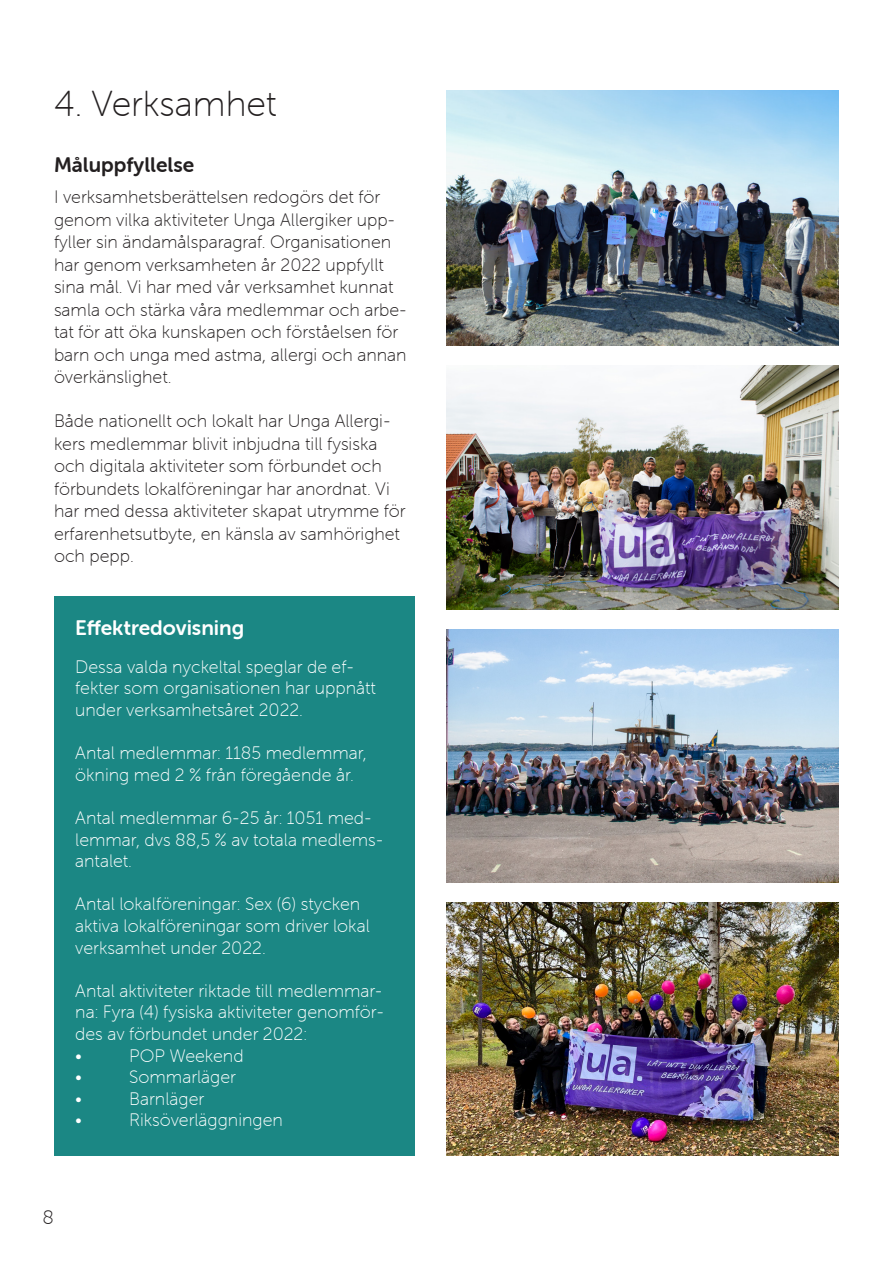
<style>
.page{position:relative;width:893px;height:1263px;background:#fff}
.page>*{position:absolute;margin:0;border:0;box-sizing:border-box;transform-origin:0 0}
.t1{font:36px "Museo Sans Rounded 100";color:#231f20}
.t2{font:21px "Museo Sans Rounded 700";color:#fff}
.t3{font:21px "Museo Sans Rounded 700";color:#231f20}
.t4{font:19.5px "Museo Sans Rounded 100";color:#231f20}
.t5{font:18px/22.5px "Museo Sans Rounded 100";color:#231f20}
.t6{font:18px/21.6px "Museo Sans Rounded 100";color:#fff}
</style>
<div class="page">
<div style="left:54px;top:596px;width:361px;height:559px;background:#1b8784"></div>
<img style="left:446px;top:90px;width:393px;height:255px">
<img style="left:446px;top:630px;width:393px;height:252px">
<img style="left:446px;top:365px;width:393px;height:244px">
<img style="left:446px;top:902px;width:393px;height:253px">
<h1 class="t1" style="left:54px;top:85px;width:224px">4. Verksamhet</h1>
<p class="t3" style="left:54px;top:153px;width:142px">Måluppfyllelse</p>
<p class="t5" style="left:54px;top:186px;width:354px">I verksamhetsberättelsen redogörs det för genom vilka aktiviteter Unga Allergiker upp&shy;fyller sin ändamålsparagraf. Organisationen har genom verksamheten år 2022 uppfyllt sina mål. Vi har med vår verksamhet kunnat samla och stärka våra medlemmar och arbe&shy;tat för att öka kunskapen och förståelsen för barn och unga med astma, allergi och annan överkänslighet.</p>
<p class="t5" style="left:54px;top:410px;width:353px">Både nationellt och lokalt har Unga Allergi&shy;kers medlemmar blivit inbjudna till fysiska och digitala aktiviteter som förbundet och förbundets lokalföreningar har anordnat. Vi har med dessa aktiviteter skapat utrymme för erfarenhetsutbyte, en känsla av samhörighet och pepp.</p>
<p class="t2" style="left:75px;top:616px;width:171px">Effektredovisning</p>
<p class="t6" style="left:75px;top:656px;width:302px">Dessa valda nyckeltal speglar de ef&shy;fekter som organisationen har uppnått under verksamhetsåret 2022.</p>
<p class="t6" style="left:75px;top:742px;width:293px">Antal medlemmar: 1185 medlemmar, ökning med 2 % från föregående år.</p>
<p class="t6" style="left:75px;top:807px;width:310px">Antal medlemmar 6-25 år: 1051 med&shy;lemmar, dvs 88,5 % av totala medlems&shy;antalet.</p>
<p class="t6" style="left:75px;top:894px;width:296px">Antal lokalföreningar: Sex (6) stycken aktiva lokalföreningar som driver lokal verksamhet under 2022.</p>
<p class="t6" style="left:75px;top:980px;width:310px">Antal aktiviteter riktade till medlemmar&shy;na: Fyra (4) fysiska aktiviteter genomför&shy;des av förbundet under 2022:<br>•</p>
<p class="t6" style="left:129px;top:1045px;width:116px">POP Weekend</p>
<p class="t6" style="left:75px;top:1066px;width:8px">•</p>
<p class="t6" style="left:129px;top:1066px;width:108px">Sommarläger</p>
<p class="t6" style="left:75px;top:1088px;width:8px">•</p>
<p class="t6" style="left:129px;top:1088px;width:76px">Barnläger</p>
<p class="t6" style="left:75px;top:1110px;width:8px">•</p>
<p class="t6" style="left:129px;top:1110px;width:155px">Riksöverläggningen</p>
<p class="t4" style="left:43px;top:1206px;width:13px">8</p>
</div>
